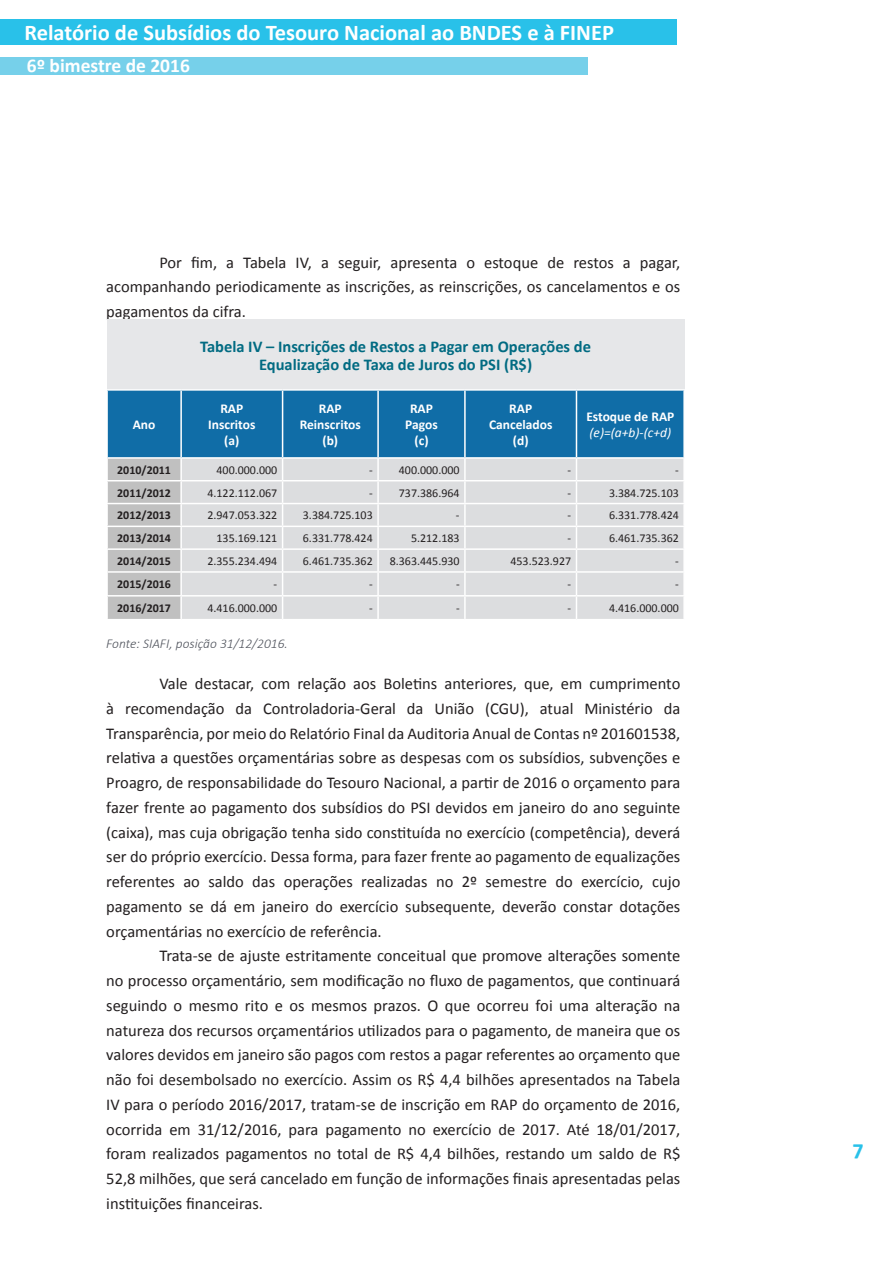
<style>
.page{position:relative;width:893px;height:1263px;background:#fff}
.page>*{position:absolute;margin:0;border:0;box-sizing:border-box;transform-origin:0 0}
.t1{font:700 25.5px "Calibri";color:#fff}
.t2{font:700 22.5px "Calibri";color:#fff}
.t3{font:700 22.5px "Calibri";color:#29c1e9}
.t4{font:700 19.5px "Calibri";color:#fff}
.CORPO_DO_TEXTO{font:16.5px/24.8px "Calibri";color:#231f20;text-align:justify}
.t5{font:700 16.5px/18px "Calibri";color:#016b82;text-align:center}
.t6{font:700 13.5px/15.5px "Calibri";color:#fff;text-align:center}
.FONTE{font:italic 300 13.5px "Calibri";color:#4f535c}
.t7{font:italic 13.5px/15.5px "Calibri";color:#fff}
.t8{font:12px "Calibri";color:#231f20}
.t9{font:700 12px "Calibri";color:#231f20}
.s1{font-weight:700;font-style:normal}
</style>
<div class="page">
<div style="left:0;top:19px;width:677px;height:26px;background:#29c1e9"></div>
<div style="left:0;top:57px;width:588px;height:17px;background:#76d0ea"></div>
<div style="left:107px;top:320px;width:577px;height:70px;background:#e6e7e9"></div>
<hr style="left:106px;top:389px;width:75px;height:2px;background:#fff">
<hr style="left:181px;top:389px;width:102px;height:2px;background:#fff">
<hr style="left:283px;top:389px;width:95px;height:2px;background:#fff">
<hr style="left:378px;top:389px;width:87px;height:2px;background:#fff">
<hr style="left:465px;top:389px;width:111px;height:2px;background:#fff">
<hr style="left:576px;top:389px;width:109px;height:2px;background:#fff">
<svg style="left:107px;top:390px;width:577px;height:229px;background:#a0bcce"></svg>
<hr style="left:683px;top:596px;width:2px;height:23px;background:#fff">
<hr style="left:106px;top:457px;width:75px;height:2px;background:#fff">
<hr style="left:106px;top:459px;width:2px;height:21px;background:#fff">
<hr style="left:180px;top:459px;width:2px;height:21px;background:#fff">
<hr style="left:106px;top:480px;width:75px;height:1px;background:#fff">
<hr style="left:106px;top:481px;width:2px;height:22px;background:#fff">
<hr style="left:180px;top:481px;width:2px;height:22px;background:#fff">
<hr style="left:106px;top:503px;width:75px;height:1px;background:#fff">
<hr style="left:106px;top:504px;width:2px;height:22px;background:#fff">
<hr style="left:180px;top:504px;width:2px;height:22px;background:#fff">
<hr style="left:106px;top:526px;width:75px;height:1px;background:#fff">
<hr style="left:106px;top:527px;width:2px;height:21px;background:#fff">
<hr style="left:180px;top:527px;width:2px;height:21px;background:#fff">
<hr style="left:106px;top:548px;width:75px;height:2px;background:#fff">
<hr style="left:106px;top:550px;width:2px;height:21px;background:#fff">
<hr style="left:180px;top:550px;width:2px;height:21px;background:#fff">
<hr style="left:106px;top:571px;width:75px;height:2px;background:#fff">
<hr style="left:106px;top:573px;width:2px;height:22px;background:#fff">
<hr style="left:180px;top:573px;width:2px;height:22px;background:#fff">
<hr style="left:106px;top:595px;width:75px;height:1px;background:#fff">
<hr style="left:106px;top:596px;width:2px;height:23px;background:#fff">
<hr style="left:180px;top:596px;width:2px;height:23px;background:#fff">
<h1 class="t1" style="left:9px;top:18px;width:437px">POLÍTICA DE COMUNICAÇÃO INTEGRADA</h1>
<h2 class="t2" style="left:24px;top:19px;width:591px">Relatório de Subsídios do Tesouro Nacional ao BNDES e à FINEP</h2>
<p class="t4" style="left:27px;top:53px;width:165px">6º bimestr de 2016</p>
<p class="t4" style="left:36px;top:53px;width:137px">manual de crises</p>
<p class="CORPO_DO_TEXTO" style="left:106px;top:250px;width:576px;text-indent:53px">Por fim, a Tabela IV, a seguir, apresenta o estoque de restos a pagar, acompanhando periodicamente as inscrições, as reinscrições, os cancelamentos e os pagamentos da cifra.</p>
<p class="t5" style="left:200px;top:336px;width:393px">Tabela IV – Inscrições de Restos a Pagar em Operações de<br>Equalização de Taxa de Juros do PSI (R$)</p>
<p class="t6" style="left:133px;top:416px;width:24px">Ano</p>
<p class="t6" style="left:208px;top:401px;width:49px">RAP<br>Inscritos (a)</p>
<p class="t6" style="left:300px;top:401px;width:63px">RAP<br>Reinscritos (b)</p>
<p class="t6" style="left:405px;top:401px;width:34px">RAP<br>Pagos (c)</p>
<p class="t6" style="left:489px;top:401px;width:65px">RAP<br>Cancelados (d)</p>
<p class="t7" style="left:586px;top:408px;width:90px"><span class="s1">Estoque de RAP </span>(e)=(a+b)-(c+d)</p>
<p class="t9" style="left:117px;top:462px;width:55px">2010/2011</p>
<p class="t8" style="left:217px;top:462px;width:62px">400.000.000</p>
<p class="t8" style="left:369px;top:462px;width:92px">- 400.000.000</p>
<p class="t8" style="left:568px;top:462px;width:5px">-</p>
<p class="t8" style="left:675px;top:462px;width:5px">-</p>
<p class="t9" style="left:117px;top:485px;width:55px">2011/2012</p>
<p class="t8" style="left:207px;top:485px;width:71px">4.122.112.067</p>
<p class="t8" style="left:369px;top:485px;width:92px">- 737.386.964</p>
<p class="t8" style="left:568px;top:485px;width:5px">-</p>
<p class="t8" style="left:609px;top:485px;width:71px">3.384.725.103</p>
<p class="t9" style="left:117px;top:508px;width:55px">2012/2013</p>
<p class="t8" style="left:207px;top:508px;width:71px">2.947.053.322</p>
<p class="t8" style="left:303px;top:508px;width:71px">3.384.725.103</p>
<p class="t8" style="left:456px;top:508px;width:5px">-</p>
<p class="t8" style="left:568px;top:508px;width:5px">-</p>
<p class="t8" style="left:609px;top:508px;width:71px">6.331.778.424</p>
<p class="t9" style="left:117px;top:531px;width:55px">2013/2014</p>
<p class="t8" style="left:217px;top:531px;width:62px">135.169.121</p>
<p class="t8" style="left:303px;top:531px;width:71px">6.331.778.424</p>
<p class="t8" style="left:411px;top:531px;width:50px">5.212.183</p>
<p class="t8" style="left:568px;top:531px;width:5px">-</p>
<p class="t8" style="left:609px;top:531px;width:71px">6.461.735.362</p>
<p class="t9" style="left:117px;top:554px;width:55px">2014/2015</p>
<p class="t8" style="left:207px;top:553px;width:71px">2.355.234.494</p>
<p class="t8" style="left:303px;top:553px;width:71px">6.461.735.362</p>
<p class="t8" style="left:390px;top:553px;width:71px">8.363.445.930</p>
<p class="t8" style="left:510px;top:553px;width:62px">453.523.927</p>
<p class="t8" style="left:675px;top:553px;width:5px">-</p>
<p class="t9" style="left:117px;top:577px;width:55px">2015/2016</p>
<p class="t8" style="left:274px;top:577px;width:5px">-</p>
<p class="t8" style="left:369px;top:577px;width:5px">-</p>
<p class="t8" style="left:456px;top:577px;width:5px">-</p>
<p class="t8" style="left:568px;top:577px;width:5px">-</p>
<p class="t8" style="left:675px;top:577px;width:5px">-</p>
<p class="t9" style="left:117px;top:601px;width:55px">2016/2017</p>
<p class="t8" style="left:207px;top:601px;width:71px">4.416.000.000</p>
<p class="t8" style="left:369px;top:601px;width:5px">-</p>
<p class="t8" style="left:456px;top:601px;width:5px">-</p>
<p class="t8" style="left:568px;top:601px;width:5px">-</p>
<p class="t8" style="left:609px;top:601px;width:71px">4.416.000.000</p>
<p class="FONTE" style="left:106px;top:635px;width:183px">Fonte: SIAFI, posição 31/12/2016.</p>
<p class="CORPO_DO_TEXTO" style="left:106px;top:671px;width:576px;text-indent:53px">Vale destacar, com relação aos Boletins anteriores, que, em cumprimento à recomendação da Controladoria-Geral da União (CGU), atual Ministério da Transparência, por meio do Relatório Final da Auditoria Anual de Contas nº 201601538, relativa a questões orçamentárias sobre as despesas com os subsídios, subvenções e Proagro, de responsabilidade do Tesouro Nacional, a partir de 2016 o orçamento para fazer frente ao pagamento dos subsídios do PSI devidos em janeiro do ano seguinte (caixa), mas cuja obrigação tenha sido constituída no exercício (competência), deverá ser do próprio exercício. Dessa forma, para fazer frente ao pagamento de equalizações referentes ao saldo das operações realizadas no 2º semestre do exercício, cujo pagamento se dá em janeiro do exercício subsequente, deverão constar dotações orçamentárias no exercício de referência.</p>
<p class="CORPO_DO_TEXTO" style="left:106px;top:943px;width:576px;text-indent:53px">Trata-se de ajuste estritamente conceitual que promove alterações somente no processo orçamentário, sem modificação no fluxo de pagamentos, que continuará seguindo o mesmo rito e os mesmos prazos. O que ocorreu foi uma alteração na natureza dos recursos orçamentários utilizados para o pagamento, de maneira que os valores devidos em janeiro são pagos com restos a pagar referentes ao orçamento que não foi desembolsado no exercício. Assim os R$ 4,4 bilhões apresentados na Tabela IV para o período 2016/2017, tratam-se de inscrição em RAP do orçamento de 2016, ocorrida em 31/12/2016, para pagamento no exercício de 2017. Até 18/01/2017, foram realizados pagamentos no total de R$ 4,4 bilhões, restando um saldo de R$ 52,8 milhões, que será cancelado em função de informações finais apresentadas pelas instituições financeiras.</p>
<h2 class="t3" style="left:853px;top:1134px;width:12px">7</h2>
</div>
